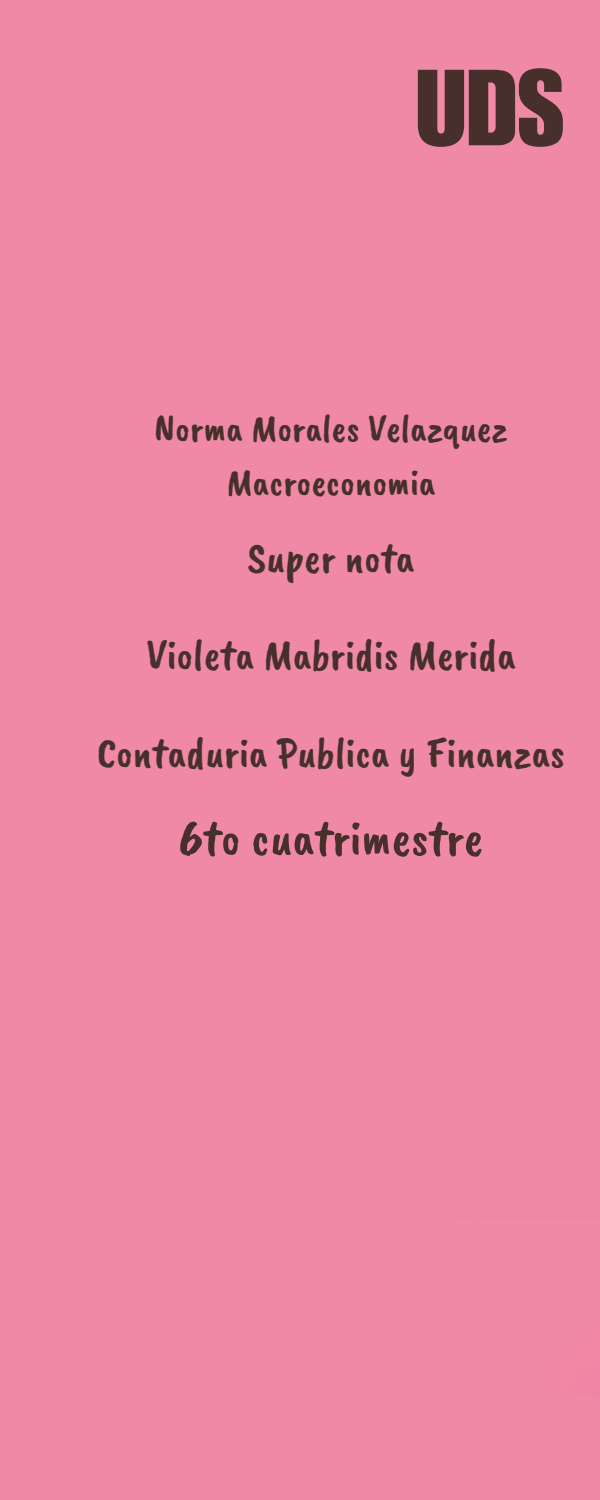
<style>
.page{position:relative;width:600px;height:1500px;background:#ef89a5}
.page>*{position:absolute;margin:0;border:0;box-sizing:border-box;transform-origin:0 0}
.t1{font:105.7px "Impact LT Std";color:#47302b}
.t2{font:51.3px "Caveat Brush";color:#47302b}
.t3{font:43.5px "Caveat Brush";color:#47302b}
.t4{font:38.9px "Caveat Brush";color:#47302b}
</style>
<div class="page">
<p class="t1" style="left:416px;top:70px;width:150px">UDS</p>
<h1 class="t4" style="left:154px;top:404px;width:355px">Norma Morales Velazquez</h1>
<p class="t4" style="left:226px;top:458px;width:211px">Macroeconomia</p>
<p class="t3" style="left:247px;top:530px;width:169px">Super nota</p>
<p class="t3" style="left:146px;top:628px;width:371px">Violeta Mabridis Merida</p>
<p class="t3" style="left:97px;top:725px;width:469px">Contaduria Publica y Finanzas</p>
<p class="t2" style="left:179px;top:805px;width:306px">6to cuatrimestre</p>
</div>
